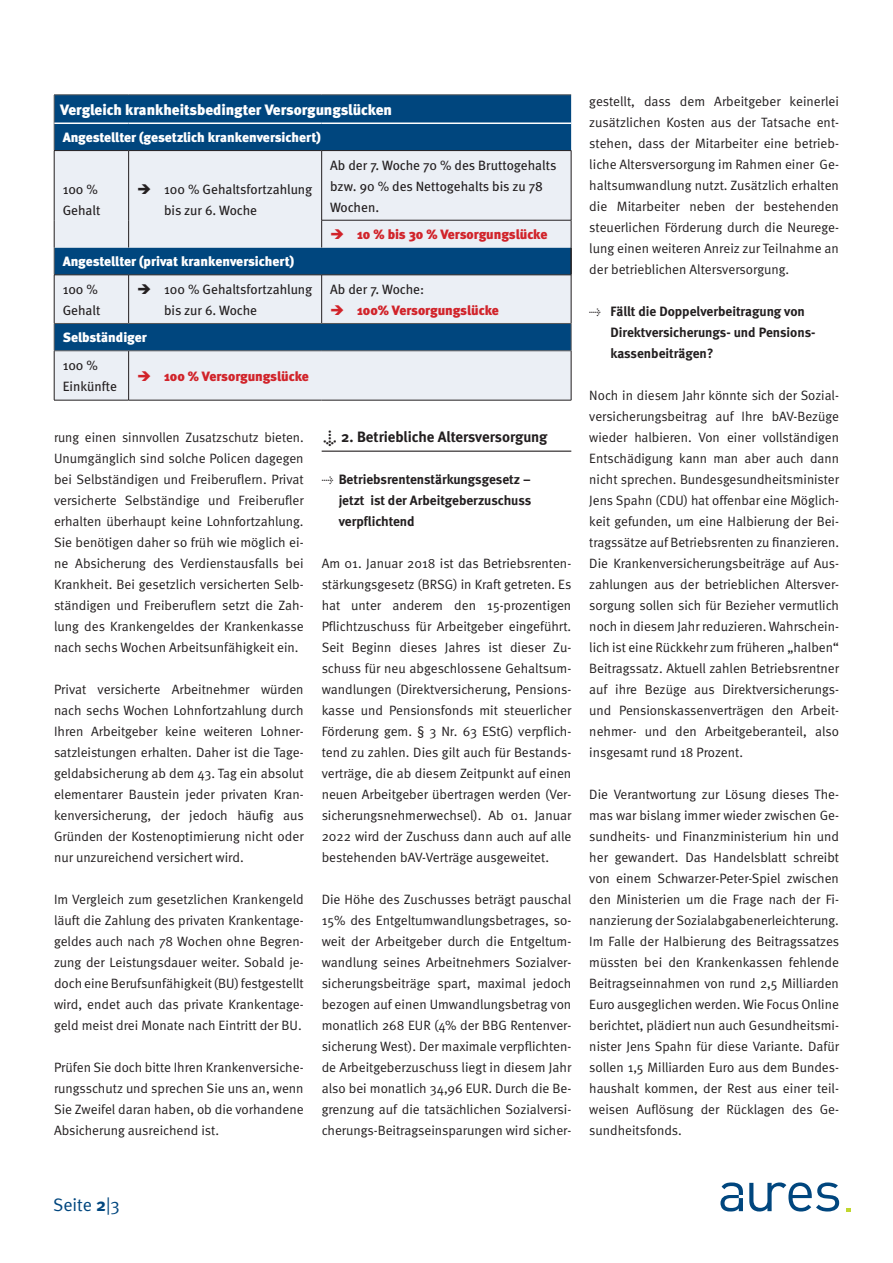
<style>
.page{position:relative;width:893px;height:1263px;background:#fff}
.page>*{position:absolute;margin:0;border:0;box-sizing:border-box;transform-origin:0 0}
.t1{font:18px "Meta Normal";color:#00467e}
.t2{font:900 15px "Meta";color:#fff}
.t3{font:700 15px "Meta";color:#231f20}
.t4{font:13.5px/21px "Meta Normal";color:#231f20;text-align:justify}
.t5{font:13.5px/21px "Meta";color:#231f20}
.t6{font:700 13.5px/21px "Meta";color:#231f20;text-align:justify}
.t7{font:900 13.5px "Meta";letter-spacing:-.005em;color:#fff}
.t8{font:900 13.5px "Meta";letter-spacing:-.005em;color:#d1232a}
.s1{font-family:"Meta Bold Expert";font-weight:400;font-size:13.5px}
.s2{font-family:"Meta Normal Expert";font-weight:400}
.s3{font-family:"Meta";font-weight:700}
</style>
<div class="page">
<svg style="left:846px;top:1208px;width:4px;height:3px"></svg>
<svg style="left:749px;top:1182px;width:90px;height:29px"></svg>
<svg style="left:720px;top:1182px;width:23px;height:29px"></svg>
<hr style="left:322px;top:451px;width:249px;height:1px;background:#231f20">
<div style="left:55px;top:96px;width:516px;height:54px;background:#00467e"></div>
<svg style="left:55px;top:151px;width:516px;height:249px;background:#b7c9da"></svg>
<svg style="left:54px;top:96px;width:1px;height:54px"></svg>
<hr style="left:54px;top:95px;width:75px;height:1px;background:#57585a">
<hr style="left:129px;top:95px;width:193px;height:1px;background:#57585a">
<hr style="left:322px;top:95px;width:249px;height:1px;background:#57585a">
<hr style="left:570px;top:247px;width:2px;height:28px;background:#231f20">
<hr style="left:54px;top:275px;width:75px;height:1px;background:#231f20">
<hr style="left:54px;top:275px;width:1px;height:48px;background:#231f20">
<hr style="left:129px;top:275px;width:193px;height:1px;background:#231f20">
<hr style="left:128px;top:275px;width:1px;height:48px;background:#231f20">
<hr style="left:322px;top:275px;width:249px;height:1px;background:#231f20">
<hr style="left:321px;top:275px;width:1px;height:48px;background:#231f20">
<hr style="left:571px;top:275px;width:1px;height:48px;background:#231f20">
<hr style="left:54px;top:351px;width:1px;height:49px;background:#231f20">
<hr style="left:54px;top:400px;width:75px;height:1px;background:#231f20">
<hr style="left:128px;top:351px;width:1px;height:49px;background:#231f20">
<hr style="left:571px;top:351px;width:1px;height:49px;background:#231f20">
<hr style="left:129px;top:400px;width:193px;height:1px;background:#231f20">
<hr style="left:322px;top:400px;width:249px;height:1px;background:#231f20">
<hr style="left:54px;top:150px;width:75px;height:1px;background:#231f20">
<hr style="left:54px;top:151px;width:1px;height:69px;background:#231f20">
<svg style="left:54px;top:220px;width:1px;height:55px"></svg>
<hr style="left:129px;top:150px;width:193px;height:1px;background:#231f20">
<hr style="left:128px;top:151px;width:1px;height:69px;background:#231f20">
<svg style="left:128px;top:220px;width:1px;height:27px"></svg>
<hr style="left:322px;top:150px;width:249px;height:1px;background:#231f20">
<hr style="left:321px;top:151px;width:1px;height:69px;background:#231f20">
<hr style="left:571px;top:151px;width:1px;height:69px;background:#231f20">
<hr style="left:321px;top:220px;width:250px;height:1px;background:#231f20">
<svg style="left:321px;top:220px;width:1px;height:27px"></svg>
<svg style="left:571px;top:220px;width:1px;height:27px"></svg>
<hr style="left:54px;top:323px;width:75px;height:1px;background:#57585a">
<svg style="left:54px;top:324px;width:1px;height:26px"></svg>
<hr style="left:129px;top:323px;width:193px;height:1px;background:#57585a">
<hr style="left:322px;top:323px;width:249px;height:1px;background:#57585a">
<svg style="left:571px;top:324px;width:1px;height:27px"></svg>
<hr style="left:54px;top:350px;width:75px;height:1px;background:#57585a">
<hr style="left:129px;top:350px;width:193px;height:1px;background:#57585a">
<hr style="left:322px;top:350px;width:249px;height:1px;background:#57585a">
<hr style="left:54px;top:122px;width:75px;height:2px;background:#fff">
<hr style="left:129px;top:122px;width:193px;height:2px;background:#fff">
<hr style="left:322px;top:122px;width:249px;height:2px;background:#fff">
<svg style="left:152px;top:194px;width:13px;height:1px"></svg>
<svg style="left:345px;top:239px;width:13px;height:1px"></svg>
<svg style="left:152px;top:294px;width:13px;height:1px"></svg>
<svg style="left:345px;top:315px;width:13px;height:1px"></svg>
<svg style="left:152px;top:381px;width:13px;height:1px"></svg>
<p class="t2" style="left:60px;top:100px;width:333px">Vergleich krankheitsbedingter Versorgungslücken</p>
<p class="t7" style="left:63px;top:129px;width:260px">Angestellter (gesetzlich krankenversichert)</p>
<p class="t5" style="left:63px;top:178px;width:39px">100 %<br>Gehalt</p>
<p class="t5" style="left:164px;top:178px;width:150px;text-indent:-27px">➔ 100 % Gehaltsfortzahlung bis zur 6. Woche</p>
<p class="t5" style="left:330px;top:154px;width:228px">Ab der 7. Woche 70 % des Bruttogehalts bzw. 90 % des Nettogehalts bis zu 78<br>Wochen.</p>
<p class="t8" style="left:330px;top:226px;width:219px">➔ 10 % bis 30 % Versorgungslücke</p>
<p class="t7" style="left:63px;top:253px;width:233px">Angestellter (privat krankenversichert)</p>
<p class="t5" style="left:63px;top:279px;width:39px">100 %<br>Gehalt</p>
<p class="t5" style="left:164px;top:279px;width:150px;text-indent:-27px">➔ 100 % Gehaltsfortzahlung bis zur 6. Woche</p>
<p class="t5" style="left:330px;top:279px;width:95px">Ab der 7. Woche:</p>
<p class="t8" style="left:330px;top:302px;width:170px">➔ 100% Versorgungslücke</p>
<p class="t7" style="left:63px;top:329px;width:86px">Selbständiger</p>
<p class="t5" style="left:63px;top:355px;width:56px">100 %<br>Einkünfte</p>
<p class="t8" style="left:137px;top:368px;width:173px">➔ 100 % Versorgungslücke</p>
<p class="t4" style="left:54px;top:427px;width:251px">rung einen sinnvollen Zusatzschutz bieten.<br>Unumgänglich sind solche Policen dagegen bei Selbständigen und Freiberuflern. Privat versicherte Selbständige und Freiberufler erhalten überhaupt keine Lohnfortzahlung.<br>Sie benötigen daher so früh wie möglich ei&shy;ne Absicherung des Verdienstausfalls bei Krankheit. Bei gesetzlich versicherten Selb&shy;ständigen und Freiberuflern setzt die Zah&shy;lung des Krankengeldes der Krankenkasse nach sechs Wochen Arbeitsunfähigkeit ein.</p>
<p class="t4" style="left:54px;top:679px;width:251px">Privat versicherte Arbeitnehmer würden nach sechs Wochen Lohnfortzahlung durch Ihren Arbeitgeber keine weiteren Lohner&shy;satzleistungen erhalten. Daher ist die Tage&shy;geldabsicherung ab dem 43. Tag ein absolut elementarer Baustein jeder privaten Kran&shy;kenversicherung, der jedoch häufig aus Gründen der Kostenoptimierung nicht oder nur unzureichend versichert wird.</p>
<p class="t4" style="left:54px;top:889px;width:251px">Im Vergleich zum gesetzlichen Krankengeld läuft die Zahlung des privaten Krankentage&shy;geldes auch nach 78 Wochen ohne Begren&shy;zung der Leistungsdauer weiter. Sobald je&shy;doch eine Berufsunfähigkeit (BU) festgestellt wird, endet auch das private Krankentage&shy;geld meist drei Monate nach Eintritt der BU.</p>
<p class="t4" style="left:54px;top:1057px;width:251px">Prüfen Sie doch bitte Ihren Krankenversiche&shy;rungsschutz und sprechen Sie uns an, wenn Sie Zweifel daran haben, ob die vorhandene Absicherung ausreichend ist.</p>
<p class="t3" style="left:322px;top:428px;width:227px"><span class="s1">n</span> 2. Betriebliche Altersversorgung</p>
<p class="t6" style="left:339px;top:469px;width:194px;text-indent:-17px"><span class="s2">t</span> Betriebsrentenstärkungsgesetz – jetzt ist der Arbeitgeberzuschuss verpflichtend</p>
<p class="t4" style="left:322px;top:553px;width:251px">Am 01. Januar 2018 ist das Betriebsrenten&shy;stärkungsgesetz (BRSG) in Kraft getreten. Es hat unter anderem den 15-prozentigen Pflichtzuschuss für Arbeitgeber eingeführt.<br>Seit Beginn dieses Jahres ist dieser Zu&shy;schuss für neu abgeschlossene Gehaltsum&shy;wandlungen (Direktversicherung, Pensions&shy;kasse und Pensionsfonds mit steuerlicher Förderung gem. § 3 Nr. 63 EStG) verpflich&shy;tend zu zahlen. Dies gilt auch für Bestands&shy;verträge, die ab diesem Zeitpunkt auf einen neuen Arbeitgeber übertragen werden (Ver&shy;sicherungsnehmerwechsel). Ab 01. Januar 2022 wird der Zuschuss dann auch auf alle bestehenden bAV-Verträge ausgeweitet.</p>
<p class="t4" style="left:322px;top:889px;width:251px">Die Höhe des Zuschusses beträgt pauschal 15% des Entgeltumwandlungsbetrages, so&shy;weit der Arbeitgeber durch die Entgeltum&shy;wandlung seines Arbeitnehmers Sozialver&shy;sicherungsbeiträge spart, maximal jedoch bezogen auf einen Umwandlungsbetrag von monatlich 268 EUR (4% der BBG Rentenver&shy;sicherung West). Der maximale verpflichten&shy;de Arbeitgeberzuschuss liegt in diesem Jahr also bei monatlich 34,96 EUR. Durch die Be&shy;grenzung auf die tatsächlichen Sozialversi&shy;cherungs-Beitragseinsparungen wird sicher-</p>
<p class="t4" style="left:589px;top:91px;width:251px">gestellt, dass dem Arbeitgeber keinerlei zusätzlichen Kosten aus der Tatsache ent&shy;stehen, dass der Mitarbeiter eine betrieb&shy;liche Altersversorgung im Rahmen einer Ge&shy;haltsumwandlung nutzt. Zusätzlich erhalten die Mitarbeiter neben der bestehenden steuerlichen Förderung durch die Neurege&shy;lung einen weiteren Anreiz zur Teilnahme an der betrieblichen Altersversorgung.</p>
<p class="t6" style="left:611px;top:301px;width:206px;text-align:left;text-indent:-21px"><span class="s2">t</span> Fällt die Doppelverbeitragung von<br>Direktversicherungs- und Pensions&shy;kassenbeiträgen?</p>
<p class="t4" style="left:589px;top:385px;width:251px">Noch in diesem Jahr könnte sich der Sozial&shy;versicherungsbeitrag auf Ihre bAV-Bezüge wieder halbieren. Von einer vollständigen Entschädigung kann man aber auch dann nicht sprechen. Bundesgesundheitsminister Jens Spahn (CDU) hat offenbar eine Möglich&shy;keit gefunden, um eine Halbierung der Bei&shy;tragssätze auf Betriebsrenten zu finanzieren.<br>Die Krankenversicherungsbeiträge auf Aus&shy;zahlungen aus der betrieblichen Altersver&shy;sorgung sollen sich für Bezieher vermutlich noch in diesem Jahr reduzieren. Wahrschein&shy;lich ist eine Rückkehr zum früheren „halben“ Beitragssatz. Aktuell zahlen Betriebsrentner auf ihre Bezüge aus Direktversicherungs&shy;und Pensionskassenverträgen den Arbeit&shy;nehmer- und den Arbeitgeberanteil, also insgesamt rund 18 Prozent.</p>
<p class="t4" style="left:589px;top:784px;width:251px">Die Verantwortung zur Lösung dieses The&shy;mas war bislang immer wieder zwischen Ge&shy;sundheits- und Finanzministerium hin und her gewandert. Das Handelsblatt schreibt von einem Schwarzer-Peter-Spiel zwischen den Ministerien um die Frage nach der Fi&shy;nanzierung der Sozialabgabenerleichterung.<br>Im Falle der Halbierung des Beitragssatzes müssten bei den Krankenkassen fehlende Beitragseinnahmen von rund 2,5 Milliarden Euro ausgeglichen werden. Wie Focus Online berichtet, plädiert nun auch Gesundheitsmi&shy;nister Jens Spahn für diese Variante. Dafür sollen 1,5 Milliarden Euro aus dem Bundes&shy;haushalt kommen, der Rest aus einer teil&shy;weisen Auflösung der Rücklagen des Ge&shy;sundheitsfonds.</p>
<h1 class="t1" style="left:53px;top:1194px;width:68px">Seite <span class="s3">2</span>|3</h1>
</div>
